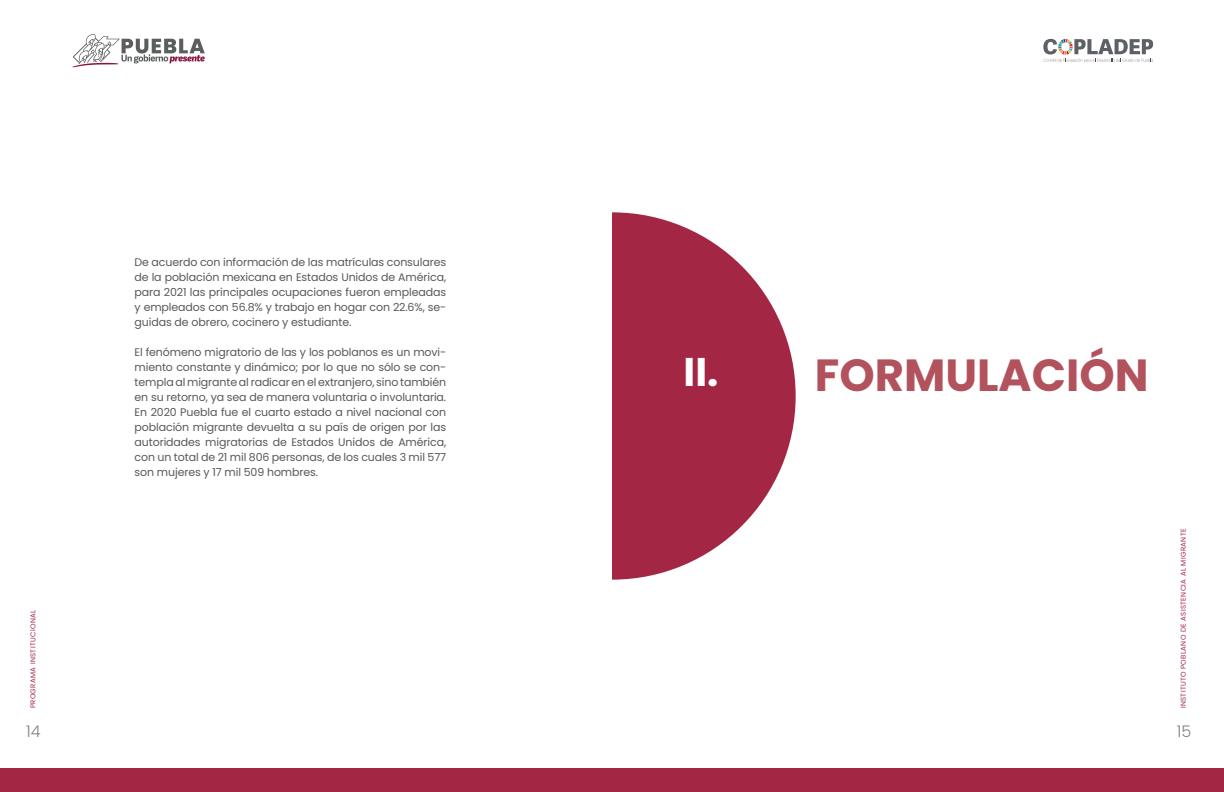
<style>
.page{position:relative;width:1224px;height:792px;background:#fff}
.page>*{position:absolute;margin:0;border:0;box-sizing:border-box;transform-origin:0 0}
.Tematica{font:700 45px "Poppins";color:#b2525d}
.título{font:700 40px "Poppins";color:#fff}
.t1{font:300 16px "Poppins";color:#808285}
.texto{font:11px/15px "Poppins";letter-spacing:-.01em;color:#57585a;text-align:justify}
.t2{font:7px "Poppins";letter-spacing:.05em;color:#a32745}
</style>
<div class="page">
<svg style="left:72px;top:34px;width:133px;height:33px"></svg>
<div style="left:0;top:768px;width:1224px;height:24px;background:#a32745"></div>
<svg style="left:1043px;top:39px;width:110px;height:23px"></svg>
<svg style="left:612px;top:212px;width:184px;height:368px;fill:#a32745"></svg>
<p class="t2" style="left:29px;top:708px;width:100px;rotate:-90deg">PROGRAMA INSTITUCIONAL</p>
<p class="texto" style="left:135px;top:255px;width:313px">De acuerdo con información de las matrículas consulares de la población mexicana en Estados Unidos de América, para 2021 las principales ocupaciones fueron empleadas y empleados con 56.8% y trabajo en hogar con 22.6%, se&shy;guidas de obrero, cocinero y estudiante.</p>
<p class="texto" style="left:135px;top:345px;width:313px">El fenómeno migratorio de las y los poblanos es un movi&shy;miento constante y dinámico; por lo que no sólo se con&shy;templa al migrante al radicar en el extranjero, sino también en su retorno, ya sea de manera voluntaria o involuntaria.<br>En 2020 Puebla fue el cuarto estado a nivel nacional con población migrante devuelta a su país de origen por las autoridades migratorias de Estados Unidos de América, con un total de 21 mil 806 personas, de los cuales 3 mil 577 son mujeres y 17 mil 509 hombres.</p>
<p class="título" style="left:684px;top:349px;width:36px">II.</p>
<p class="Tematica" style="left:815px;top:349px;width:335px">FORMULACIÓN</p>
<p class="t2" style="left:1179px;top:708px;width:181px;rotate:-90deg">INSTITUTO POBLANO DE ASISTENCIA AL MIGRANTE</p>
<h3 class="t1" style="left:26px;top:722px;width:16px">14</h3>
<h3 class="t1" style="left:1177px;top:722px;width:16px">15</h3>
</div>
